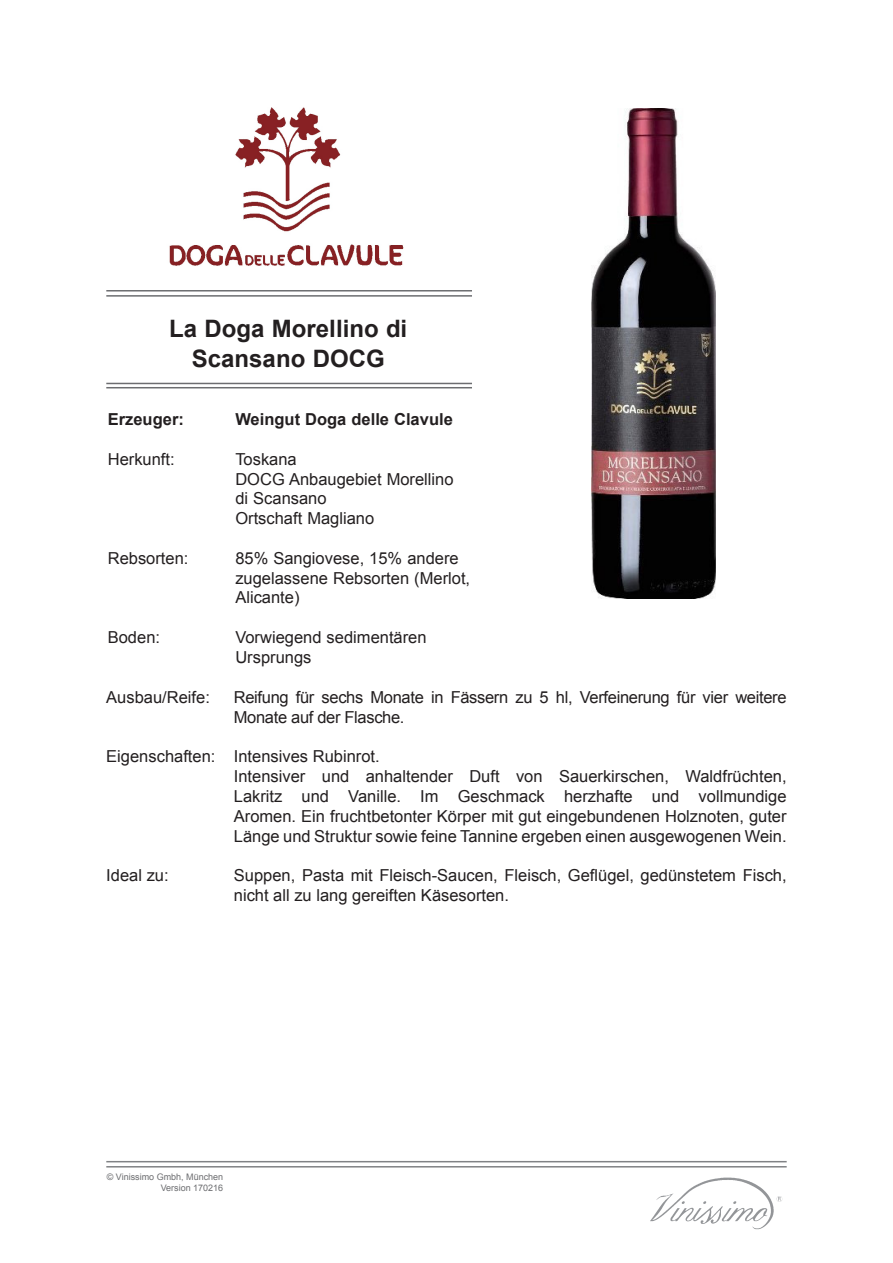
<style>
.page{position:relative;width:893px;height:1263px;background:#fff}
.page>*{position:absolute;margin:0;border:0;box-sizing:border-box;transform-origin:0 0}
.t1{font:700 24px "Arial";color:#231f20}
.t2{font:16.5px "Arial";color:#231f20}
.t3{font:16.5px "Arial";letter-spacing:-.02em;color:#231f20}
.t4{font:700 16.5px "Arial";color:#231f20}
.t5{font:9px "Arial";color:#6c6d70}
</style>
<div class="page">
<img style="left:129px;top:107px;width:321px;height:185px">
<hr style="left:106px;top:1161px;width:681px;height:1px;background:#808285">
<hr style="left:106px;top:290px;width:366px;height:1px;background:#6c6d70">
<hr style="left:106px;top:295px;width:366px;height:2px;background:#6c6d70">
<hr style="left:106px;top:383px;width:366px;height:1px;background:#6c6d70">
<hr style="left:106px;top:387px;width:366px;height:1px;background:#6c6d70">
<hr style="left:106px;top:1166px;width:681px;height:1px;background:#808285">
<img style="left:650px;top:1177px;width:133px;height:53px">
<img style="left:592px;top:108px;width:124px;height:491px">
<p class="t1" style="left:169px;top:313px;width:240px">La Doga Morellino di</p>
<p class="t1" style="left:192px;top:343px;width:194px">Scansano DOCG</p>
<p class="t4" style="left:108px;top:408px;width:78px">Erzeuger:</p>
<p class="t4" style="left:235px;top:408px;width:219px">Weingut Doga delle Clavule</p>
<p class="t2" style="left:108px;top:448px;width:68px">Herkunft:</p>
<p class="t2" style="left:235px;top:448px;width:63px">Toskana</p>
<p class="t2" style="left:235px;top:468px;width:220px">DOCG Anbaugebiet Morellino</p>
<p class="t2" style="left:235px;top:488px;width:93px">di Scansano</p>
<p class="t2" style="left:235px;top:508px;width:140px">Ortschaft Magliano</p>
<p class="t2" style="left:108px;top:547px;width:82px">Rebsorten:</p>
<p class="t2" style="left:235px;top:547px;width:225px">85% Sangiovese, 15% andere</p>
<p class="t2" style="left:235px;top:567px;width:236px">zugelassene Rebsorten (Merlot,</p>
<p class="t2" style="left:235px;top:587px;width:66px">Alicante)</p>
<p class="t2" style="left:108px;top:626px;width:54px">Boden:</p>
<p class="t2" style="left:235px;top:626px;width:193px">Vorwiegend sedimentären</p>
<p class="t2" style="left:235px;top:646px;width:78px">Ursprungs</p>
<p class="t2" style="left:106px;top:686px;width:105px">Ausbau/Reife:</p>
<p class="t3" style="left:234px;top:686px;width:554px">Reifung für sechs Monate in Fässern zu 5 hl, Verfeinerung für vier weitere</p>
<p class="t3" style="left:234px;top:706px;width:172px">Monate auf der Flasche.</p>
<p class="t2" style="left:106px;top:746px;width:275px">Eigenschaften: Intensives Rubinrot.</p>
<p class="t2" style="left:234px;top:765px;width:554px">Intensiver und anhaltender Duft von Sauerkirschen, Waldfrüchten,</p>
<p class="t2" style="left:234px;top:785px;width:554px">Lakritz und Vanille. Im Geschmack herzhafte und vollmundige</p>
<p class="t2" style="left:234px;top:805px;width:554px">Aromen. Ein fruchtbetonter Körper mit gut eingebundenen Holznoten, guter</p>
<p class="t2" style="left:234px;top:825px;width:554px">Länge und Struktur sowie feine Tannine ergeben einen ausgewogenen Wein.</p>
<p class="t2" style="left:106px;top:864px;width:64px">Ideal zu:</p>
<p class="t2" style="left:234px;top:864px;width:554px">Suppen, Pasta mit Fleisch-Saucen, Fleisch, Geflügel, gedünstetem Fisch,</p>
<p class="t2" style="left:234px;top:884px;width:277px">nicht all zu lang gereiften Käsesorten.</p>
<p class="t5" style="left:107px;top:1171px;width:118px">© Vinissimo Gmbh, München</p>
<p class="t5" style="left:161px;top:1182px;width:64px">Version 170216</p>
</div>
